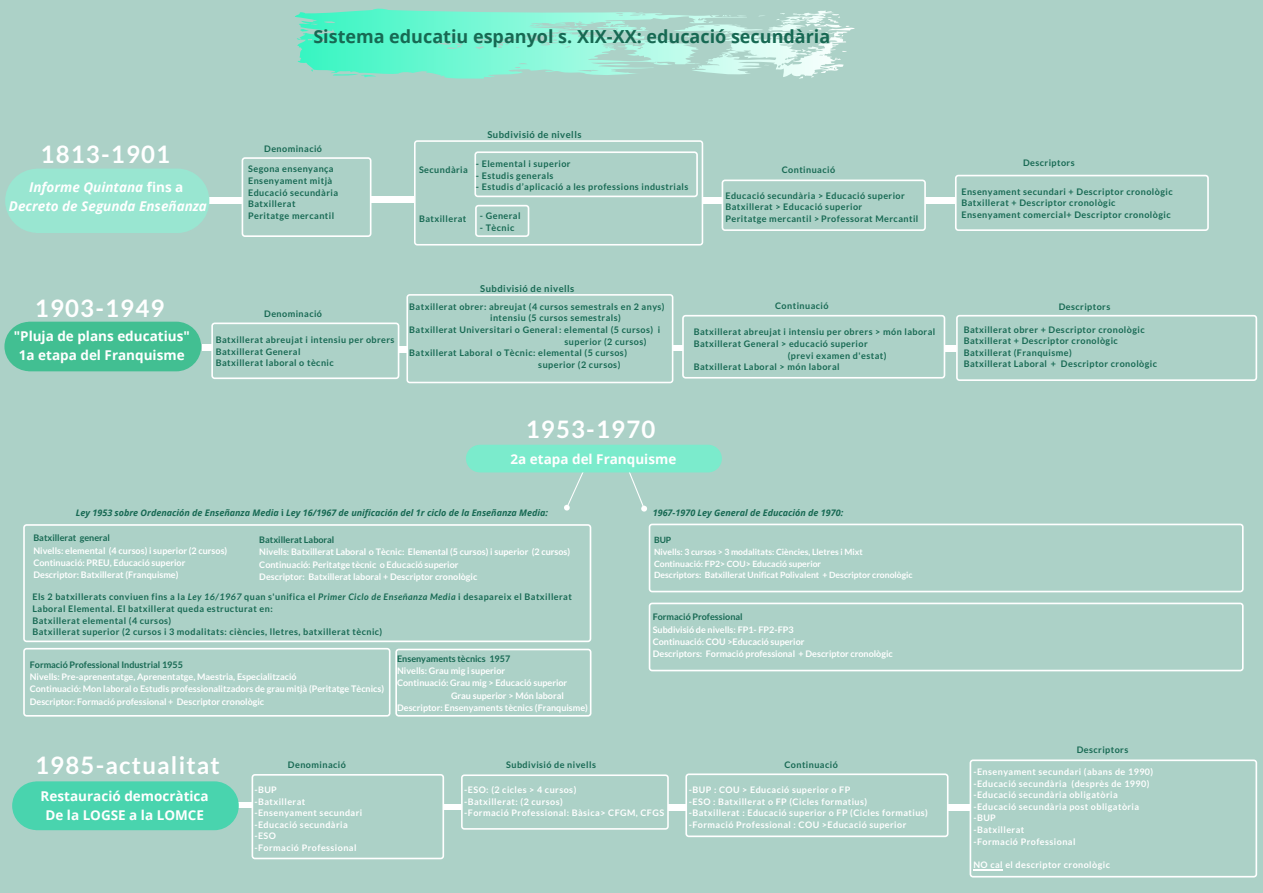
<style>
.page{position:relative;width:1263px;height:893px;background:#acd1c7}
.page>*{position:absolute;margin:0;border:0;box-sizing:border-box;transform-origin:0 0}
.t1{font:700 24px "Lato";letter-spacing:.05em;color:#fff}
.t2{font:700 18px "Open Sans";color:#176953}
.t3{font:700 13.5px/18.8px "Open Sans";color:#fff;text-align:center}
.t4{font:italic 700 13.5px/18.8px "Open Sans";color:#fff;text-align:center}
.t5{font:700 9.45px "Lato";letter-spacing:.05em;color:#176953}
.t6{font:700 9px/11.6px "Lato";letter-spacing:.05em;color:#176953}
.t7{font:700 9px/12.4px "Lato";color:#fff}
.t8{font:700 9px/11.6px "Lato";letter-spacing:.05em;color:#fff}
.t9{font:italic 700 9px "Open Sans";color:#176953}
.t10{font:700 9px "Lato";color:#176953}
.t11{font:700 8.62px/11.9px "Lato";color:#fff}
.t12{font:700 8.62px "Lato";color:#176953}
.s1{font-style:normal}
.s2{font-style:italic}
</style>
<div class="page">
<svg style="left:295px;top:9px;width:560px;height:70px"></svg>
<div style="left:198px;top:198px;width:57px;height:5px;background:#fff"></div>
<div style="left:5px;top:169px;width:204px;height:64px;background:#99e6d1"></div>
<div style="left:4px;top:322px;width:197px;height:49px;background:#42bf92;border-radius:25px"></div>
<div style="left:211px;top:802px;width:57px;height:6px;background:#fff"></div>
<svg style="left:563px;top:472px;width:26px;height:39px"></svg>
<svg style="left:623px;top:472px;width:25px;height:40px"></svg>
<div style="left:466px;top:445px;width:256px;height:27px;background:#7bebcc;border-radius:14px"></div>
<div style="left:12px;top:781px;width:227px;height:49px;background:#49d4ae;border-radius:24px"></div>
<div style="left:371px;top:197px;width:57px;height:5px;background:#fff"></div>
<svg style="left:242px;top:157px;width:129px;height:80px"></svg>
<div style="left:665px;top:198px;width:57px;height:5px;background:#fff"></div>
<div style="left:920px;top:198px;width:57px;height:5px;background:#fff"></div>
<svg style="left:955px;top:175px;width:254px;height:56px"></svg>
<svg style="left:721px;top:179px;width:205px;height:52px"></svg>
<div style="left:202px;top:345px;width:57px;height:5px;background:#fff"></div>
<div style="left:398px;top:347px;width:57px;height:5px;background:#fff"></div>
<svg style="left:211px;top:322px;width:188px;height:57px"></svg>
<div style="left:657px;top:345px;width:57px;height:6px;background:#fff"></div>
<svg style="left:406px;top:294px;width:267px;height:89px"></svg>
<div style="left:915px;top:346px;width:56px;height:5px;background:#fff"></div>
<svg style="left:682px;top:315px;width:263px;height:63px"></svg>
<svg style="left:956px;top:315px;width:301px;height:66px"></svg>
<svg style="left:23px;top:524px;width:568px;height:118px"></svg>
<svg style="left:414px;top:140px;width:289px;height:105px"></svg>
<svg style="left:23px;top:648px;width:568px;height:68px"></svg>
<div style="left:443px;top:804px;width:57px;height:5px;background:#fff"></div>
<svg style="left:252px;top:774px;width:192px;height:85px"></svg>
<div style="left:668px;top:804px;width:57px;height:6px;background:#fff"></div>
<svg style="left:461px;top:774px;width:208px;height:55px"></svg>
<div style="left:913px;top:804px;width:56px;height:6px;background:#fff"></div>
<svg style="left:685px;top:773px;width:263px;height:64px"></svg>
<svg style="left:969px;top:759px;width:288px;height:118px"></svg>
<hr style="left:973px;top:869px;width:30px;height:1px;background:#fff">
<svg style="left:649px;top:523px;width:594px;height:69px"></svg>
<svg style="left:649px;top:602px;width:594px;height:69px"></svg>
<h2 class="t2" style="left:313px;top:24px;width:518px">Sistema educatiu espanyol s. XIX-XX: educació secundària</h2>
<h1 class="t1" style="left:41px;top:139px;width:131px">1813-1901</h1>
<h3 class="t4" style="left:9px;top:177px;width:199px">Informe Quintana <span class="s1">fins a<br></span>Decreto de Segunda Enseñanza</h3>
<p class="t6" style="left:264px;top:143px;width:59px">Denominació</p>
<p class="t6" style="left:248px;top:163px;width:91px">Segona ensenyança<br>Ensenyament mitjà<br>Educació secundària<br>Batxillerat<br>Peritatge mercantil</p>
<p class="t6" style="left:419px;top:164px;width:50px">Secundària</p>
<p class="t6" style="left:419px;top:213px;width:49px">Batxillerat</p>
<p class="t5" style="left:487px;top:129px;width:96px">Subdivisió de nivells</p>
<p class="t6" style="left:476px;top:158px;width:96px">- Elemental i superior</p>
<p class="t6" style="left:476px;top:169px;width:79px">- Estudis generals</p>
<p class="t6" style="left:476px;top:181px;width:214px">- Estudis d’aplicació a les professions industrials</p>
<p class="t6" style="left:480px;top:210px;width:42px">- General</p>
<p class="t6" style="left:480px;top:222px;width:36px">- Tècnic</p>
<p class="t6" style="left:782px;top:164px;width:55px">Continuació</p>
<p class="t6" style="left:725px;top:189px;width:194px">Educació secundària &gt; Educació superior<br>Batxillerat &gt; Educació superior<br>Peritatge mercantil &gt; Professorat Mercantil</p>
<h1 class="t1" style="left:35px;top:293px;width:131px">1903-1949</h1>
<h3 class="t3" style="left:14px;top:326px;width:177px">"Pluja de plans educatius"<br>1a etapa del Franquisme</h3>
<p class="t6" style="left:264px;top:307px;width:59px">Denominació</p>
<p class="t6" style="left:216px;top:334px;width:180px">Batxillerat abreujat i intensiu per obrers<br>Batxillerat General<br>Batxillerat laboral o tècnic</p>
<p class="t5" style="left:480px;top:283px;width:96px">Subdivisió de nivells</p>
<p class="t6" style="left:409px;top:300px;width:257px">Batxillerat obrer: abreujat (4 cursos semestrals en 2 anys)</p>
<p class="t6" style="left:490px;top:312px;width:132px">intensiu (5 cursos semestrals)</p>
<p class="t6" style="left:409px;top:324px;width:253px">Batxillerat Universitari o General : elemental (5 cursos) i</p>
<p class="t6" style="left:564px;top:335px;width:84px">superior (2 cursos)</p>
<p class="t6" style="left:409px;top:347px;width:219px">Batxillerat Laboral o Tècnic: elemental (5 cursos)</p>
<p class="t6" style="left:538px;top:358px;width:84px">superior (2 cursos)</p>
<p class="t6" style="left:775px;top:300px;width:55px">Continuació</p>
<p class="t6" style="left:694px;top:326px;width:243px">Batxillerat abreujat i intensiu per obrers &gt; món laboral</p>
<p class="t6" style="left:694px;top:338px;width:175px">Batxillerat General &gt; educació superior</p>
<p class="t6" style="left:788px;top:349px;width:100px">(previ examen d'estat)</p>
<p class="t6" style="left:694px;top:361px;width:147px">Batxillerat Laboral &gt; món laboral</p>
<h1 class="t1" style="left:526px;top:414px;width:131px">1953-1970</h1>
<h3 class="t3" style="left:511px;top:449px;width:167px">2a etapa del Franquisme</h3>
<p class="t9" style="left:76px;top:506px;width:474px">Ley 1953 sobre Ordenación de Enseñanza Media <span class="s1">i</span> Ley 16/1967 de unificación del 1r ciclo de la Enseñanza Media:</p>
<p class="t9" style="left:653px;top:506px;width:192px">1967-1970 Ley General de Educación de 1970:</p>
<p class="t10" style="left:259px;top:534px;width:77px">Batxillerat Laboral</p>
<p class="t7" style="left:259px;top:545px;width:312px">Nivells: Batxillerat Laboral o Tècnic: Elemental (5 cursos) i superior (2 cursos)<br>Continuació: Peritatge tècnic o Educació superior<br>Descriptor: Batxillerat laboral + Descriptor cronològic</p>
<p class="t10" style="left:33px;top:532px;width:78px">Batxillerat general</p>
<p class="t7" style="left:33px;top:544px;width:195px">Nivells: elemental (4 cursos) i superior (2 cursos)<br>Continuació: PREU, Educació superior<br>Descriptor: Batxillerat (Franquisme)</p>
<p class="t12" style="left:654px;top:534px;width:19px">BUP</p>
<p class="t11" style="left:654px;top:545px;width:260px">Nivells: 3 cursos &gt; 3 modalitats: Ciències, Lletres i Mixt<br>Continuació: FP2&gt; COU&gt; Educació superior<br>Descriptors: Batxillerat Unificat Polivalent + Descriptor cronològic</p>
<p class="t10" style="left:653px;top:611px;width:91px">Formació Professional</p>
<p class="t7" style="left:653px;top:623px;width:242px">Subdivisió de nivells: FP1- FP2-FP3<br>Continuació: COU &gt;Educació superior<br>Descriptors: Formació professional + Descriptor cronològic</p>
<p class="t6" style="left:32px;top:591px;width:541px">Els 2 batxillerats conviuen fins a la <span class="s2">Ley 16/1967</span> quan s'unifica el <span class="s2">Primer Ciclo de Enseñanza Media</span> i desapareix el Batxillerat Laboral Elemental. El batxillerat queda estructurat en:<br>Batxillerat elemental (4 cursos)<br>Batxillerat superior (2 cursos i 3 modalitats: ciències, lletres, batxillerat tècnic)</p>
<p class="t10" style="left:397px;top:652px;width:115px">Ensenyaments tècnics 1957</p>
<p class="t7" style="left:397px;top:664px;width:109px">Nivells: Grau mig i superior</p>
<p class="t7" style="left:397px;top:676px;width:172px">Continuació: Grau mig &gt; Educació superior</p>
<p class="t7" style="left:451px;top:689px;width:114px">Grau superior &gt; Món laboral</p>
<p class="t7" style="left:397px;top:701px;width:192px">Descriptor: Ensenyaments tècnics (Franquisme)</p>
<p class="t10" style="left:30px;top:658px;width:155px">Formació Professional Industrial 1955</p>
<p class="t7" style="left:30px;top:670px;width:356px">Nivells: Pre-aprenentatge, Aprenentatge, Maestria, Especialització<br>Continuació: Mon laboral o Estudis professionalitzadors de grau mitjà (Peritatge Tècnics)<br>Descriptor: Formació professional + Descriptor cronològic</p>
<h1 class="t1" style="left:35px;top:750px;width:186px">1985-actualitat</h1>
<h3 class="t3" style="left:41px;top:786px;width:170px">Restauració democràtica<br>De la LOGSE a la LOMCE</h3>
<p class="t6" style="left:288px;top:758px;width:59px">Denominació</p>
<p class="t6" style="left:784px;top:758px;width:55px">Continuació</p>
<p class="t6" style="left:506px;top:759px;width:91px">Subdivisió de nivells</p>
<p class="t8" style="left:464px;top:783px;width:202px">-ESO: (2 cicles &gt; 4 cursos)<br>-Batxillerat: (2 cursos)<br>-Formació Professional: Bàsica&gt; CFGM, CFGS</p>
<p class="t8" style="left:689px;top:783px;width:241px">-BUP : COU &gt; Educació superior o FP<br>-ESO : Batxillerat o FP (Cicles formatius)<br>-Batxillerat : Educació superior o FP (Cicles formatius) -Formació Professional : COU &gt;Educació superior</p>
<p class="t8" style="left:254px;top:783px;width:109px">-BUP<br>-Batxillerat -Ensenyament secundari -Educació secundària -ESO<br>-Formació Professional</p>
<p class="t6" style="left:1023px;top:156px;width:53px">Descriptors</p>
<p class="t6" style="left:961px;top:185px;width:213px">Ensenyament secundari + Descriptor cronològic<br>Batxillerat + Descriptor cronològic<br>Ensenyament comercial+ Descriptor cronològic</p>
<p class="t6" style="left:1059px;top:301px;width:53px">Descriptors</p>
<p class="t6" style="left:964px;top:323px;width:195px">Batxillerat obrer + Descriptor cronològic Batxillerat + Descriptor cronològic Batxillerat (Franquisme)<br>Batxillerat Laboral + Descriptor cronològic</p>
<p class="t6" style="left:1077px;top:743px;width:53px">Descriptors</p>
<p class="t8" style="left:973px;top:765px;width:181px">-Ensenyament secundari (abans de 1990) -Educació secundària (desprès de 1990) -Educació secundària obligatòria -Educació secundària post obligatòria -BUP<br>-Batxillerat<br>-Formació Professional</p>
<p class="t8" style="left:973px;top:858px;width:138px">NO cal el descriptor cronològic</p>
</div>
